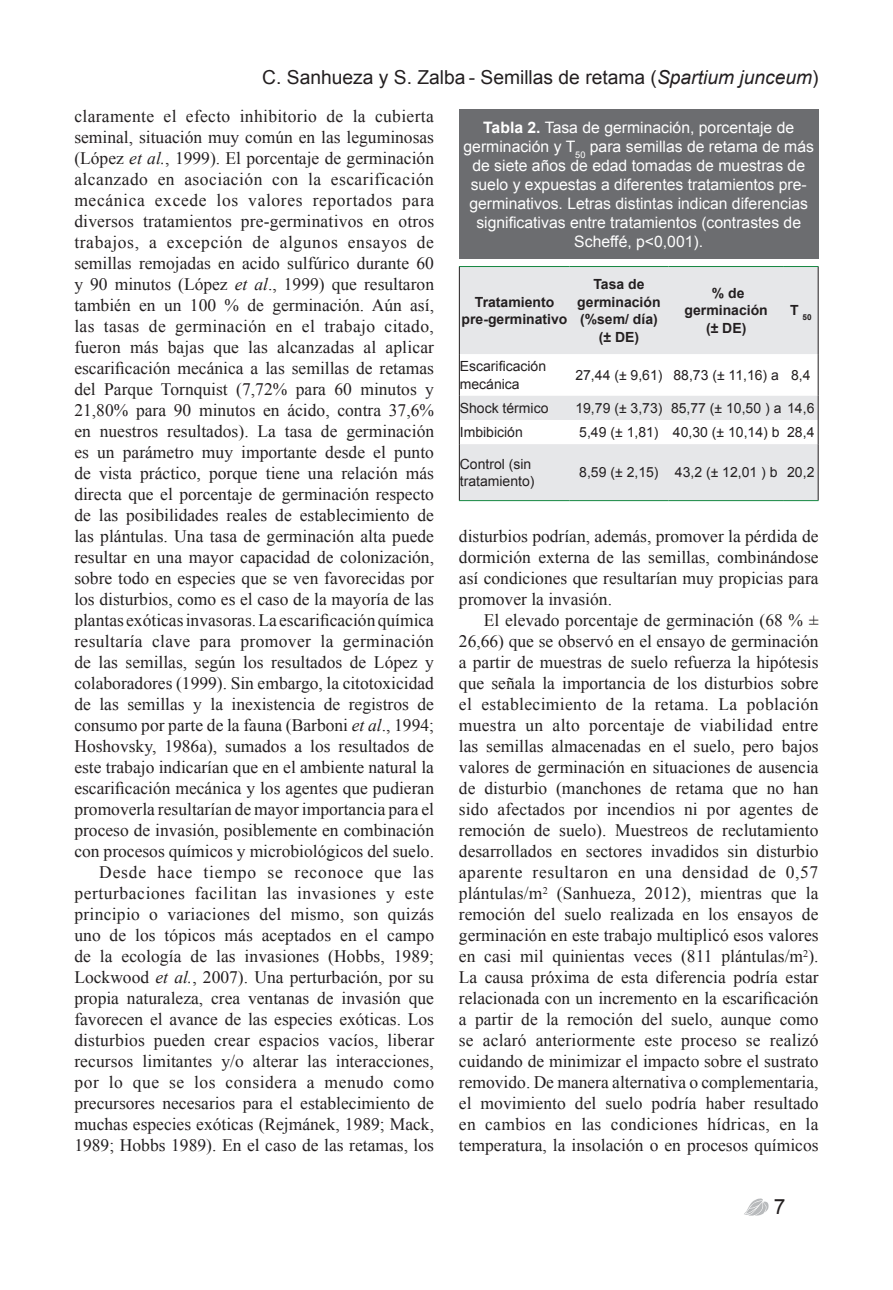
<style>
.page{position:relative;width:893px;height:1290px;background:#fff}
.page>*{position:absolute;margin:0;border:0;box-sizing:border-box;transform-origin:0 0}
.t1{font:21px "Arial";color:#231f20}
.t2{font:19.25px "Arial";color:#231f20}
.t3{font:17.5px/21px "Times New Roman";color:#231f20;text-align:justify}
.t4{font:15.75px/18.9px "Arial";color:#fff;text-align:center}
.t5{font:14px/17.5px "Arial";color:#231f20}
.t6{font:700 14px/17.5px "Arial";color:#231f20;text-align:center}
.t7{font:700 8.22px "Arial";color:#231f20}
.s1{font-style:italic}
.s2{font-weight:700}
</style>
<div class="page">
<svg style="left:744px;top:1198px;width:24px;height:17px"></svg>
<div style="left:459px;top:110px;width:360px;height:149px;background:#6c6d70"></div>
<svg style="left:460px;top:267px;width:358px;height:233px;fill:#e6e7e9"></svg>
<hr style="left:459px;top:266px;width:110px;height:1px;background:#168842">
<hr style="left:569px;top:266px;width:100px;height:1px;background:#168842">
<hr style="left:669px;top:266px;width:115px;height:1px;background:#168842">
<hr style="left:784px;top:266px;width:35px;height:1px;background:#168842">
<hr style="left:459px;top:500px;width:110px;height:1px;background:#168842">
<hr style="left:569px;top:500px;width:100px;height:1px;background:#168842">
<hr style="left:669px;top:500px;width:115px;height:1px;background:#168842">
<hr style="left:784px;top:500px;width:35px;height:1px;background:#168842">
<hr style="left:459px;top:267px;width:1px;height:87px;background:#231f20">
<hr style="left:818px;top:267px;width:1px;height:87px;background:#231f20">
<hr style="left:459px;top:354px;width:1px;height:42px;background:#231f20">
<hr style="left:818px;top:354px;width:1px;height:42px;background:#231f20">
<svg style="left:459px;top:396px;width:1px;height:48px"></svg>
<svg style="left:818px;top:396px;width:1px;height:48px"></svg>
<hr style="left:459px;top:444px;width:1px;height:56px;background:#231f20">
<hr style="left:818px;top:444px;width:1px;height:56px;background:#231f20">
<p class="t2" style="left:262px;top:65px;width:558px">C. Sanhueza y S. Zalba - Semillas de retama (<span class="s1">Spartium junceum</span>)</p>
<p class="t3" style="left:74px;top:105px;width:361px;text-align:right">claramente el efecto inhibitorio de la cubierta seminal, situación muy común en las leguminosas (López <span class="s1">et al.</span>, 1999). El porcentaje de germinación alcanzado en asociación con la escarificación mecánica excede los valores reportados para diversos tratamientos pre-germinativos en otros trabajos, a excepción de algunos ensayos de semillas remojadas en acido sulfúrico durante 60 y 90 minutos (López <span class="s1">et al</span>., 1999) que resultaron también en un 100 % de germinación. Aún así, las tasas de germinación en el trabajo citado, fueron más bajas que las alcanzadas al aplicar escarificación mecánica a las semillas de retamas del Parque Tornquist (7,72% para 60 minutos y 21,80% para 90 minutos en ácido, contra 37,6% en nuestros resultados). La tasa de germinación es un parámetro muy importante desde el punto de vista práctico, porque tiene una relación más directa que el porcentaje de germinación respecto de las posibilidades reales de establecimiento de las plántulas. Una tasa de germinación alta puede resultar en una mayor capacidad de colonización, sobre todo en especies que se ven favorecidas por los disturbios, como es el caso de la mayoría de las plantas exóticas invasoras. La escarificación química resultaría clave para promover la germinación de las semillas, según los resultados de López y colaboradores (1999). Sin embargo, la citotoxicidad de las semillas y la inexistencia de registros de consumo por parte de la fauna (Barboni <span class="s1">et al</span>., 1994; Hoshovsky, 1986a), sumados a los resultados de este trabajo indicarían que en el ambiente natural la escarificación mecánica y los agentes que pudieran promoverla resultarían de mayor importancia para el proceso de invasión, posiblemente en combinación con procesos químicos y microbiológicos del suelo.<br>Desde hace tiempo se reconoce que las perturbaciones facilitan las invasiones y este principio o variaciones del mismo, son quizás uno de los tópicos más aceptados en el campo de la ecología de las invasiones (Hobbs, 1989; Lockwood <span class="s1">et al.</span>, 2007). Una perturbación, por su propia naturaleza, crea ventanas de invasión que favorecen el avance de las especies exóticas. Los disturbios pueden crear espacios vacíos, liberar recursos limitantes y/o alterar las interacciones, por lo que se los considera a menudo como precursores necesarios para el establecimiento de muchas especies exóticas (Rejmánek, 1989; Mack, 1989; Hobbs 1989). En el caso de las retamas, los</p>
<p class="t4" style="left:463px;top:119px;width:352px"><span class="s2">Tabla 2.</span> Tasa de germinación, porcentaje de germinación y T<sub>50</sub> para semillas de retama de más de siete años de edad tomadas de muestras de suelo y expuestas a diferentes tratamientos pre&shy;germinativos. Letras distintas indican diferencias significativas entre tratamientos (contrastes de Scheffé, p&lt;0,001).</p>
<p class="t6" style="left:577px;top:276px;width:85px">Tasa de germinación (%sem/ día) (± DE)</p>
<p class="t6" style="left:685px;top:285px;width:85px">% de germinación (± DE)</p>
<p class="t6" style="left:462px;top:293px;width:107px">Tratamiento pre-germinativo</p>
<p class="t7" style="left:790px;top:312px;width:23px"><sup>T</sup> 50</p>
<p class="t5" style="left:460px;top:358px;width:88px">Escarificación mecánica</p>
<p class="t5" style="left:575px;top:366px;width:237px">27,44 (± 9,61) 88,73 (± 11,16) a 8,4</p>
<p class="t5" style="left:460px;top:399px;width:90px">Shock térmico</p>
<p class="t5" style="left:575px;top:399px;width:241px">19,79 (± 3,73) 85,77 (± 10,50 ) a 14,6</p>
<p class="t5" style="left:460px;top:424px;width:65px">Imbibición</p>
<p class="t5" style="left:579px;top:424px;width:237px">5,49 (± 1,81) 40,30 (± 10,14) b 28,4</p>
<p class="t5" style="left:460px;top:455px;width:76px">Control (sin tratamiento)</p>
<p class="t5" style="left:579px;top:464px;width:237px">8,59 (± 2,15) 43,2 (± 12,01 ) b 20,2</p>
<p class="t3" style="left:459px;top:526px;width:361px">disturbios podrían, además, promover la pérdida de dormición externa de las semillas, combinándose así condiciones que resultarían muy propicias para promover la invasión.</p>
<p class="t3" style="left:459px;top:610px;width:361px;text-indent:25px">El elevado porcentaje de germinación (68 % ± 26,66) que se observó en el ensayo de germinación a partir de muestras de suelo refuerza la hipótesis que señala la importancia de los disturbios sobre el establecimiento de la retama. La población muestra un alto porcentaje de viabilidad entre las semillas almacenadas en el suelo, pero bajos valores de germinación en situaciones de ausencia de disturbio (manchones de retama que no han sido afectados por incendios ni por agentes de remoción de suelo). Muestreos de reclutamiento desarrollados en sectores invadidos sin disturbio aparente resultaron en una densidad de 0,57 plántulas/m<sup>2</sup> (Sanhueza, 2012), mientras que la remoción del suelo realizada en los ensayos de germinación en este trabajo multiplicó esos valores en casi mil quinientas veces (811 plántulas/m<sup>2</sup>).<br>La causa próxima de esta diferencia podría estar relacionada con un incremento en la escarificación a partir de la remoción del suelo, aunque como se aclaró anteriormente este proceso se realizó cuidando de minimizar el impacto sobre el sustrato removido. De manera alternativa o complementaria, el movimiento del suelo podría haber resultado en cambios en las condiciones hídricas, en la temperatura, la insolación o en procesos químicos</p>
<p class="t1" style="left:774px;top:1192px;width:13px">7</p>
</div>
